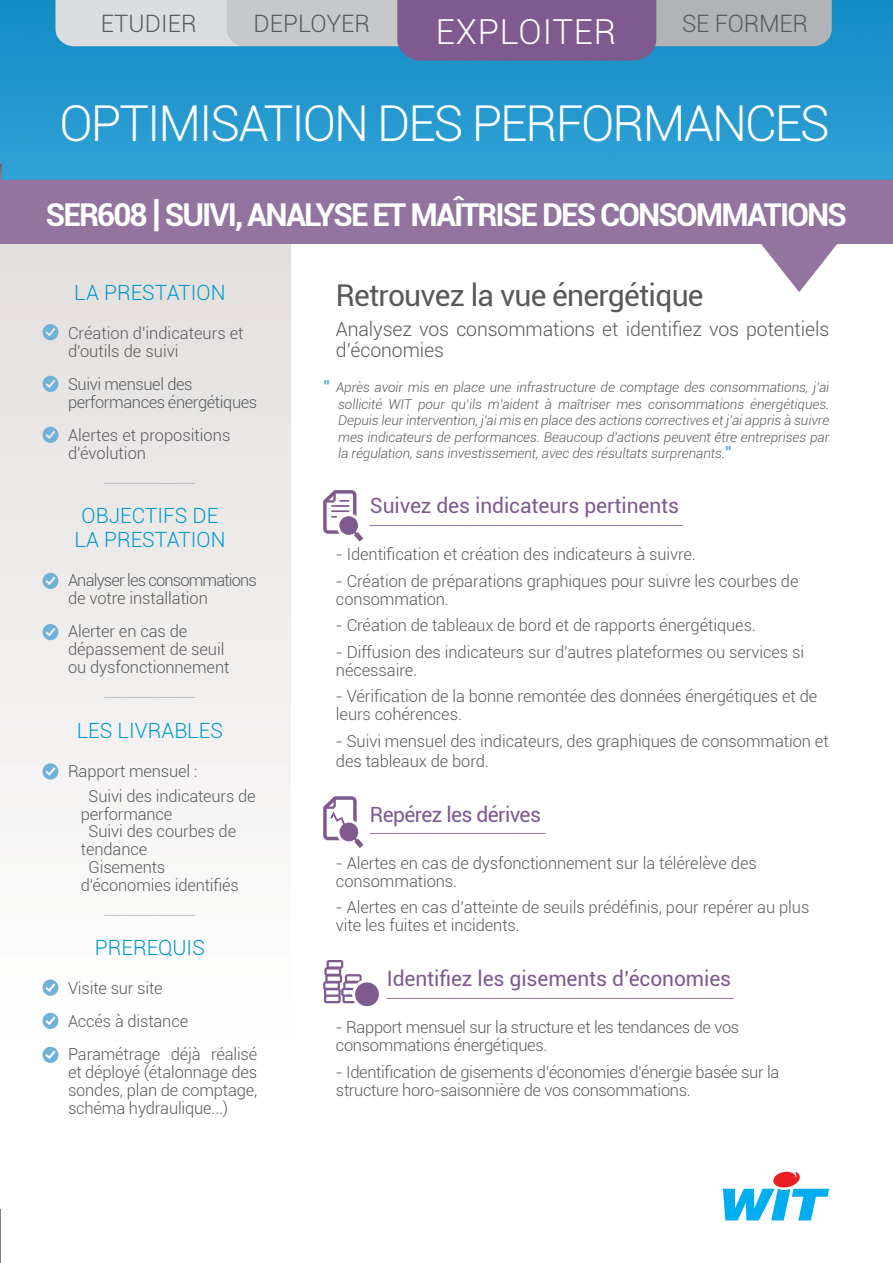
<style>
.page{position:relative;width:893px;height:1263px;background:#fff}
.page>*{position:absolute;margin:0;border:0;box-sizing:border-box;transform-origin:0 0}
.t1{font:300 49.5px "Roboto";letter-spacing:-.04em;color:#fff}
.t2{font:300 34.5px "Roboto";letter-spacing:.025em;color:#fff}
.t3{font:700 31.5px "Roboto";letter-spacing:-.06em;color:#fff}
.t4{font:30px "Roboto";letter-spacing:-.025em;color:#58595b}
.t5{font:300 24px "Roboto";letter-spacing:.005em;color:#58595b}
.t6{font:21px "Roboto";letter-spacing:-.005em;color:#7e5a8f}
.t7{font:300 21px/24px "Roboto";color:#0099ce;text-align:center}
.t8{font:300 21px "Roboto";color:#bcbec0}
.t9{font:21px "Roboto";letter-spacing:-.03em;color:#7e5a8f}
.t10{font:300 19.5px/21px "Roboto";letter-spacing:-.005em;color:#58595b}
.t11{font:300 16.5px/18px "Roboto";letter-spacing:-.005em;color:#58595b}
.t12{font:300 16.5px "Roboto";color:#7e5a8f}
.t13{font:300 16.5px/18px "Roboto";letter-spacing:-.05em;color:#58595b}
.t14{font:300 16.5px/18px "Roboto";letter-spacing:-.025em;color:#58595b}
.t15{font:italic 300 13.5px/16.5px "Roboto";letter-spacing:-.005em;color:#58595b;text-align:justify}
.s1{font-size:37.5px}
.s2{font-weight:900;font-style:normal;font-size:16.5px;color:#5cb3cf}
</style>
<div class="page">
<hr style="left:0;top:0;width:1px;height:1263px;background:#000">
<img style="left:0;top:0;width:1px;height:163px">
<div style="left:0;top:180px;width:291px;height:1029px;background:#fff"></div>
<div style="left:0;top:180px;width:291px;height:928px;background:linear-gradient(to bottom,#e0dcda,#fff)"></div>
<svg style="left:759px;top:243px;width:80px;height:49px"></svg>
<div style="left:0;top:163px;width:893px;height:80px;background:#92749f"></div>
<img style="left:1px;top:0;width:892px;height:180px">
<svg style="left:55px;top:0;width:777px;height:61px;background:#919ab6"></svg>
<svg style="left:43px;top:324px;width:15px;height:16px"></svg>
<svg style="left:43px;top:376px;width:15px;height:16px"></svg>
<svg style="left:43px;top:427px;width:15px;height:16px"></svg>
<svg style="left:43px;top:573px;width:15px;height:16px"></svg>
<svg style="left:43px;top:624px;width:15px;height:16px"></svg>
<svg style="left:323px;top:490px;width:40px;height:52px"></svg>
<svg style="left:323px;top:796px;width:41px;height:52px"></svg>
<svg style="left:323px;top:960px;width:56px;height:46px"></svg>
<svg style="left:723px;top:1171px;width:106px;height:49px"></svg>
<svg style="left:43px;top:979px;width:15px;height:17px"></svg>
<svg style="left:43px;top:1013px;width:15px;height:16px"></svg>
<svg style="left:43px;top:1047px;width:15px;height:16px"></svg>
<svg style="left:43px;top:763px;width:15px;height:16px"></svg>
<h3 class="t5" style="left:101px;top:7px;width:97px">ETUDIER</h3>
<h3 class="t5" style="left:253px;top:7px;width:118px">DEPLOYER</h3>
<h3 class="t5" style="left:682px;top:7px;width:128px">SE FORMER</h3>
<h2 class="t2" style="left:436px;top:8px;width:182px">EXPLOITER</h2>
<h1 class="t1" style="left:60px;top:89px;width:772px">OPTIMISATION DES PERFORMANCES</h1>
<h3 class="t3" style="left:46px;top:192px;width:803px">SER608 <span class="s1">|</span> SUIVI, ANALYSE ET MAÎTRISE DES CONSOMMATIONS</h3>
<p class="t7" style="left:74px;top:279px;width:153px">LA PRESTATION</p>
<p class="t11" style="left:68px;top:323px;width:177px">Création d'indicateurs et d'outils de suivi</p>
<p class="t14" style="left:68px;top:374px;width:191px">Suivi mensuel des performances énergétiques</p>
<p class="t11" style="left:68px;top:425px;width:164px">Alertes et propositions d'évolution</p>
<p class="t8" style="left:105px;top:461px;width:92px">__________</p>
<p class="t7" style="left:74px;top:503px;width:153px">OBJECTIFS DE<br>LA PRESTATION</p>
<p class="t13" style="left:68px;top:571px;width:190px">Analyser les consommations de votre installation</p>
<p class="t11" style="left:68px;top:622px;width:163px">Alerter en cas de dépassement de seuil ou dysfonctionnement</p>
<p class="t8" style="left:105px;top:675px;width:92px">__________</p>
<p class="t7" style="left:77px;top:717px;width:148px">LES LIVRABLES</p>
<p class="t11" style="left:68px;top:761px;width:131px">Rapport mensuel :</p>
<p class="t11" style="left:81px;top:787px;width:176px">● Suivi des indicateurs de performance</p>
<p class="t11" style="left:81px;top:821px;width:157px">● Suivi des courbes de tendance</p>
<p class="t11" style="left:81px;top:857px;width:160px">● Gisements d'économies identifiés</p>
<p class="t8" style="left:105px;top:893px;width:92px">__________</p>
<p class="t7" style="left:95px;top:935px;width:112px">PREREQUIS</p>
<p class="t11" style="left:68px;top:971px;width:191px;line-height:33px">Visite sur site<br>Accés à distance<br>Paramétrage déjà réalisé</p>
<p class="t11" style="left:68px;top:1063px;width:191px;text-align:justify">et déployé (étalonnage des sondes, plan de comptage, schéma hydraulique...)</p>
<h3 class="t4" style="left:336px;top:275px;width:369px">Retrouvez la vue énergétique</h3>
<p class="t10" style="left:336px;top:318px;width:495px">Analysez vos consommations et identifiez vos potentiels d’économies</p>
<p class="t15" style="left:338px;top:379px;width:493px;text-indent:-15px"><span class="s2">"</span> Après avoir mis en place une infrastructure de comptage des consommations, j’ai sollicité WIT pour qu’ils m’aident à maîtriser mes consommations énergétiques.<br>Depuis leur intervention, j’ai mis en place des actions correctives et j’ai appris à suivre mes indicateurs de performances. Beaucoup d’actions peuvent être entreprises par la régulation, sans investissement, avec des résultats surprenants.<span class="s2">"</span></p>
<p class="t6" style="left:370px;top:491px;width:311px">Suivez des indicateurs pertinents</p>
<p class="t12" style="left:370px;top:508px;width:315px">______________________________________________</p>
<p class="t11" style="left:336px;top:545px;width:361px">- Identification et création des indicateurs à suivre.</p>
<p class="t11" style="left:336px;top:571px;width:464px">- Création de préparations graphiques pour suivre les courbes de consommation.</p>
<p class="t11" style="left:336px;top:616px;width:421px">- Création de tableaux de bord et de rapports énergétiques.</p>
<p class="t11" style="left:336px;top:642px;width:470px">- Diffusion des indicateurs sur d’autres plateformes ou services si nécessaire.</p>
<p class="t11" style="left:336px;top:687px;width:483px">- Vérification de la bonne remontée des données énergétiques et de leurs cohérences.</p>
<p class="t11" style="left:336px;top:731px;width:494px;line-height:19.8px">- Suivi mensuel des indicateurs, des graphiques de consommation et des tableaux de bord.</p>
<p class="t9" style="left:370px;top:799px;width:173px">Repérez les dérives</p>
<p class="t12" style="left:370px;top:816px;width:178px">__________________________</p>
<p class="t11" style="left:336px;top:853px;width:422px">- Alertes en cas de dysfonctionnement sur la télérelève des consommations.</p>
<p class="t11" style="left:336px;top:898px;width:475px">- Alertes en cas d’atteinte de seuils prédéfinis, pour repérer au plus vite les fuites et incidents.</p>
<p class="t6" style="left:387px;top:964px;width:346px">Identifiez les gisements d’économies</p>
<p class="t12" style="left:387px;top:980px;width:349px">___________________________________________________</p>
<p class="t11" style="left:336px;top:1018px;width:405px">- Rapport mensuel sur la structure et les tendances de vos consommations énergétiques.</p>
<p class="t11" style="left:336px;top:1062px;width:445px">- Identification de gisements d’économies d’énergie basée sur la structure horo-saisonnière de vos consommations.</p>
</div>
